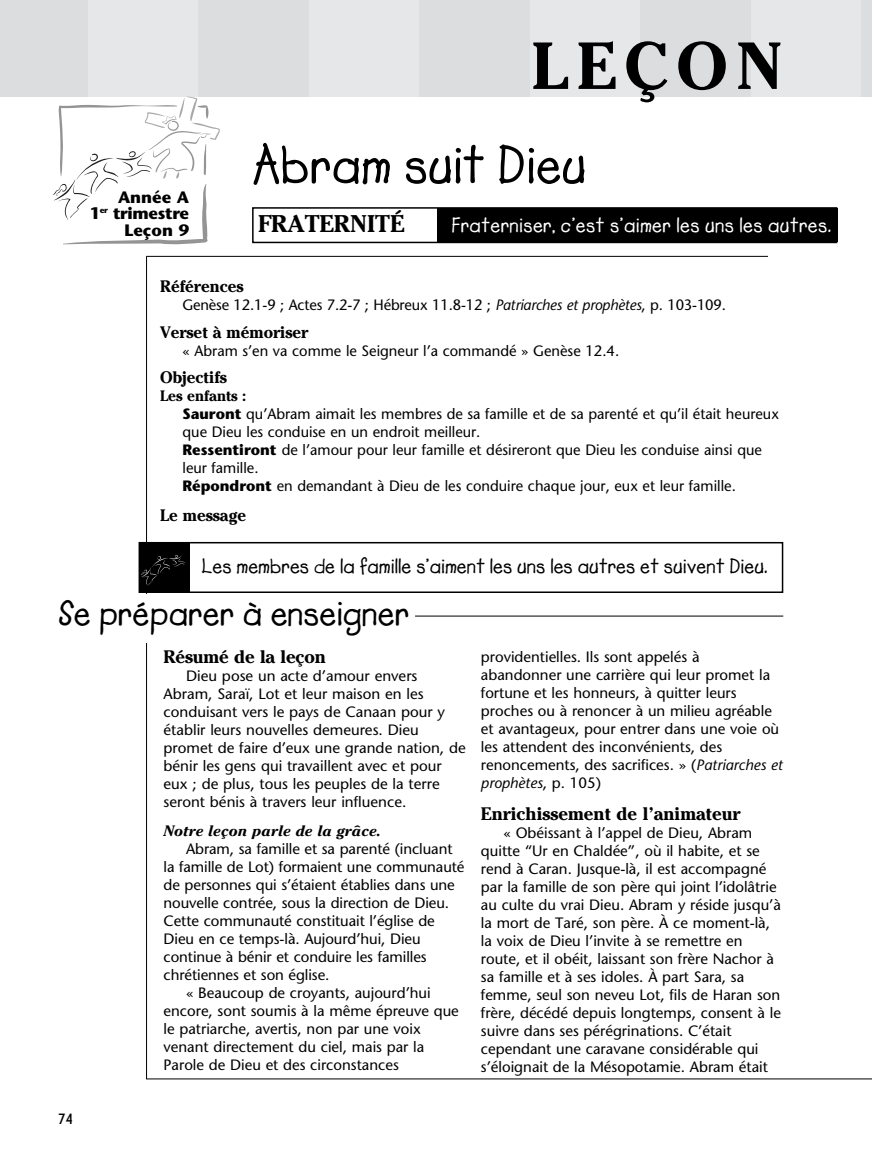
<style>
.page{position:relative;width:872px;height:1149px;background:#fff}
.page>*{position:absolute;margin:0;border:0;box-sizing:border-box;transform-origin:0 0}
.t1{font:700 66px "Cheltenham";letter-spacing:.125em;color:#000}
.t2{font:54px "Lemonade ICG Bold";color:#000}
.t3{font:36px "Lemonade ICG Bold";color:#000}
.t4{font:700 24px "Cheltenham";color:#000}
.t5{font:21px "Lemonade ICG Bold";color:#000}
.t6{font:21px "Lemonade ICG Bold";letter-spacing:.015em;color:#fff}
.t7{font:700 18px "Cheltenham";color:#000}
.t8{font:700 16.5px "Cheltenham";color:#000}
.t9{font:700 16.5px/16.5px "Stone Sans";letter-spacing:-.01em;color:#000;text-align:right}
.t10{font:15px/18px "Stone Sans";color:#000}
.t11{font:italic 700 15px "Cheltenham";color:#000}
.t12{font:700 15px "Cheltenham";color:#000}
.t13{font:700 15px "New Garden";color:#000}
.s1{font-style:italic}
.s2{font-weight:700}
</style>
<div class="page">
<div style="left:0;top:0;width:88px;height:96px;background:#dcdddf"></div>
<div style="left:88px;top:0;width:111px;height:96px;background:#e6e7e9"></div>
<div style="left:199px;top:0;width:110px;height:96px;background:#dcdddf"></div>
<div style="left:309px;top:0;width:110px;height:96px;background:#e6e7e9"></div>
<div style="left:419px;top:0;width:111px;height:96px;background:#dcdddf"></div>
<div style="left:530px;top:0;width:110px;height:96px;background:#e6e7e9"></div>
<div style="left:640px;top:0;width:111px;height:96px;background:#dcdddf"></div>
<div style="left:751px;top:0;width:110px;height:96px;background:#e6e7e9"></div>
<div style="left:861px;top:0;width:11px;height:96px;background:#dcdddf"></div>
<hr style="left:146px;top:256px;width:622px;height:1px;background:#000">
<hr style="left:146px;top:256px;width:1px;height:822px;background:#000">
<hr style="left:146px;top:1078px;width:726px;height:1px;background:#000">
<div style="left:437px;top:208px;width:400px;height:34px;background:#000"></div>
<svg style="left:52px;top:96px;width:168px;height:149px"></svg>
<div style="left:252px;top:207px;width:585px;height:36px;border:2px solid #000"></div>
<div style="left:139px;top:542px;width:644px;height:50px;border:2px solid #000"></div>
<div style="left:139px;top:542px;width:51px;height:49px;background:#000"></div>
<svg style="left:141px;top:555px;width:44px;height:30px"></svg>
<div style="left:58px;top:594px;width:725px;height:49px;background:#fff"></div>
<hr style="left:415px;top:615px;width:368px;height:1px;background:#000">
<p class="t9" style="left:90px;top:190px;width:101px">Année A<br>1<sup>er</sup> trimestre<br>Leçon 9</p>
<h1 class="t1" style="left:531px;top:42px;width:252px">LEÇON</h1>
<h2 class="t2" style="left:252px;top:132px;width:336px">Abram suit Dieu</h2>
<h3 class="t4" style="left:258px;top:215px;width:148px">FRATERNITÉ</h3>
<h3 class="t6" style="left:452px;top:213px;width:381px">Fraterniser, c’est s’aimer les uns les autres.</h3>
<p class="t8" style="left:160px;top:281px;width:85px">Références</p>
<p class="t10" style="left:182px;top:298px;width:545px">Genèse 12.1-9 ; Actes 7.2-7 ; Hébreux 11.8-12 ; <span class="s1">Patriarches et prophètes</span>, p. 103-109.</p>
<p class="t8" style="left:160px;top:326px;width:150px">Verset à mémoriser</p>
<p class="t10" style="left:182px;top:343px;width:438px">« Abram s’en va comme le Seigneur l’a commandé » Genèse 12.4.</p>
<p class="t8" style="left:160px;top:371px;width:68px">Objectifs</p>
<p class="t12" style="left:160px;top:390px;width:88px">Les enfants :</p>
<p class="t10" style="left:182px;top:406px;width:598px"><span class="s2">Sauront</span> qu’Abram aimait les membres de sa famille et de sa parenté et qu’il était heureux que Dieu les conduise en un endroit meilleur.<br><span class="s2">Ressentiront</span> de l’amour pour leur famille et désireront que Dieu les conduise ainsi que leur famille.<br><span class="s2">Répondront</span> en demandant à Dieu de les conduire chaque jour, eux et leur famille.</p>
<p class="t8" style="left:160px;top:509px;width:88px">Le message</p>
<h3 class="t5" style="left:202px;top:553px;width:567px">Les membres de la famille s’aiment les uns les autres et suivent Dieu.</h3>
<h3 class="t3" style="left:58px;top:591px;width:352px">Se préparer à enseigner</h3>
<p class="t13" style="left:58px;top:1109px;width:16px">74</p>
<p class="t7" style="left:164px;top:649px;width:164px">Résumé de la leçon</p>
<p class="t10" style="left:164px;top:667px;width:304px;text-indent:22px">Dieu pose un acte d’amour envers Abram, Saraï, Lot et leur maison en les conduisant vers le pays de Canaan pour y établir leurs nouvelles demeures. Dieu promet de faire d’eux une grande nation, de bénir les gens qui travaillent avec et pour eux ; de plus, tous les peuples de la terre seront bénis à travers leur influence.</p>
<p class="t11" style="left:164px;top:824px;width:219px">Notre leçon parle de la grâce.</p>
<p class="t10" style="left:186px;top:840px;width:268px">Abram, sa famille et sa parenté (incluant</p>
<p class="t10" style="left:164px;top:858px;width:302px">la famille de Lot) formaient une communauté</p>
<p class="t10" style="left:164px;top:876px;width:293px">de personnes qui s’étaient établies dans une</p>
<p class="t10" style="left:164px;top:894px;width:287px">nouvelle contrée, sous la direction de Dieu.</p>
<p class="t10" style="left:164px;top:912px;width:273px">Cette communauté constituait l’église de</p>
<p class="t10" style="left:164px;top:930px;width:259px">Dieu en ce temps-là. Aujourd’hui, Dieu</p>
<p class="t10" style="left:164px;top:948px;width:265px">continue à bénir et conduire les familles</p>
<p class="t10" style="left:164px;top:966px;width:167px">chrétiennes et son église.</p>
<p class="t10" style="left:186px;top:984px;width:246px">« Beaucoup de croyants, aujourd’hui</p>
<p class="t10" style="left:164px;top:1002px;width:297px">encore, sont soumis à la même épreuve que</p>
<p class="t10" style="left:164px;top:1020px;width:259px">le patriarche, avertis, non par une voix</p>
<p class="t10" style="left:164px;top:1038px;width:262px">venant directement du ciel, mais par la</p>
<p class="t10" style="left:164px;top:1056px;width:237px">Parole de Dieu et des circonstances</p>
<p class="t10" style="left:481px;top:649px;width:303px">providentielles. Ils sont appelés à abandonner une carrière qui leur promet la fortune et les honneurs, à quitter leurs proches ou à renoncer à un milieu agréable et avantageux, pour entrer dans une voie où les attendent des inconvénients, des renoncements, des sacrifices. » (<span class="s1">Patriarches et prophètes</span>, p. 105)</p>
<p class="t7" style="left:481px;top:807px;width:261px">Enrichissement de l’animateur</p>
<p class="t10" style="left:481px;top:825px;width:301px;text-indent:22px">« Obéissant à l’appel de Dieu, Abram quitte “Ur en Chaldée”, où il habite, et se rend à Caran. Jusque-là, il est accompagné par la famille de son père qui joint l’idolâtrie au culte du vrai Dieu. Abram y réside jusqu’à la mort de Taré, son père. À ce moment-là, la voix de Dieu l’invite à se remettre en route, et il obéit, laissant son frère Nachor à sa famille et à ses idoles. À part Sara, sa femme, seul son neveu Lot, fils de Haran son frère, décédé depuis longtemps, consent à le suivre dans ses pérégrinations. C’était cependant une caravane considérable qui s’éloignait de la Mésopotamie. Abram était</p>
</div>
